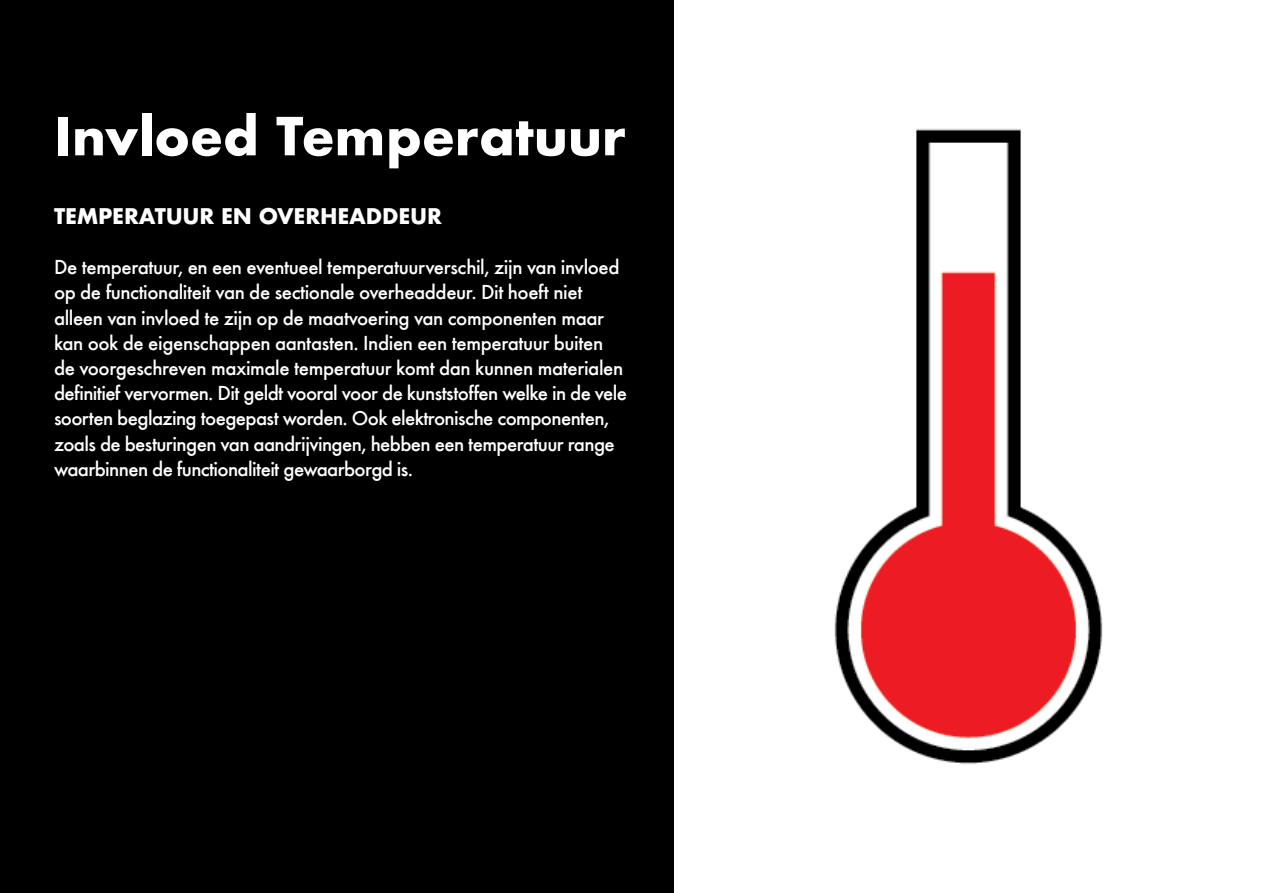
<style>
.page{position:relative;width:1263px;height:893px;background:#000}
.page>*{position:absolute;margin:0;border:0;box-sizing:border-box;transform-origin:0 0}
.t1{font:700 51px "Futura";color:#fff}
.t2{font:500 21px/25.2px "Futura T";letter-spacing:-.02em;color:#fff}
.t3{font:700 21px "Futura";letter-spacing:-.01em;color:#fff}
</style>
<div class="page">
<img style="left:675px;top:0;width:588px;height:893px">
<h1 class="t1" style="left:54px;top:99px;width:573px">Invloed Temperatuur</h1>
<p class="t3" style="left:54px;top:201px;width:389px">TEMPERATUUR EN OVERHEADDEUR</p>
<p class="t2" style="left:54px;top:254px;width:575px">De temperatuur, en een eventueel temperatuurverschil, zijn van invloed op de functionaliteit van de sectionale overheaddeur. Dit hoeft niet alleen van invloed te zijn op de maatvoering van componenten maar kan ook de eigenschappen aantasten. Indien een temperatuur buiten de voorgeschreven maximale temperatuur komt dan kunnen materialen definitief vervormen. Dit geldt vooral voor de kunststoffen welke in de vele soorten beglazing toegepast worden. Ook elektronische componenten, zoals de besturingen van aandrijvingen, hebben een temperatuur range waarbinnen de functionaliteit gewaarborgd is.</p>
</div>
